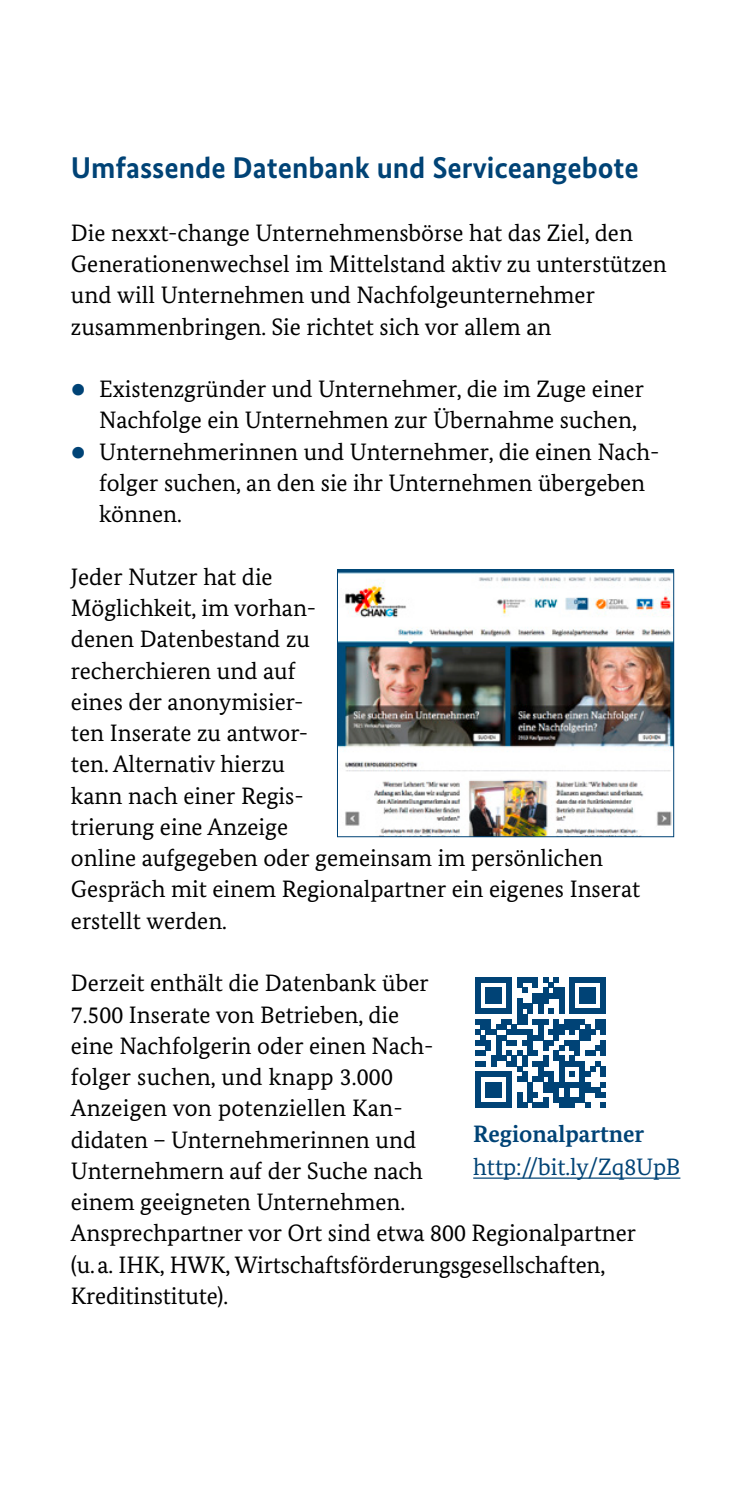
<style>
.page{position:relative;width:745px;height:1489px;background:#fff}
.page>*{position:absolute;margin:0;border:0;box-sizing:border-box;transform-origin:0 0}
.t1{font:700 30px "Bundes Sans";color:#004376}
.t2{font:23.75px/31.2px "Bundes Serif";color:#000}
.t3{font:23.75px "Bundes Serif";color:#004376}
.t4{font:700 23.75px "Bundes Serif";color:#004376}
</style>
<div class="page">
<img style="left:339px;top:571px;width:332px;height:264px">
<div style="left:337px;top:569px;width:336px;height:268px;border:1px solid #004376"></div>
<svg style="left:475px;top:977px;width:130px;height:130px"></svg>
<hr style="left:473px;top:1177px;width:207px;height:1px;background:#004376">
<h2 class="t1" style="left:71px;top:150px;width:569px">Umfassende Datenbank und Serviceangebote</h2>
<p class="t2" style="left:71px;top:217px;width:597px">Die nexxt-change Unternehmensbörse hat das Ziel, den Generationenwechsel im Mittelstand aktiv zu unterstützen und will Unternehmen und Nachfolgeunternehmer zusammenbringen. Sie richtet sich vor allem an</p>
<p class="t2" style="left:99px;top:373px;width:545px">Existenzgründer und Unternehmer, die im Zuge einer<br>Nachfolge ein Unternehmen zur Übernahme suchen,</p>
<p class="t2" style="left:99px;top:435px;width:558px">Unternehmerinnen und Unternehmer, die einen Nach&shy;folger suchen, an den sie ihr Unternehmen übergeben können.</p>
<p class="t2" style="left:71px;top:560px;width:570px">Jeder Nutzer hat die<br>Möglichkeit, im vorhan-<br>denen Datenbestand zu<br>recherchieren und auf<br>eines der anonymisier-<br>ten Inserate zu antwor-<br>ten. Alternativ hierzu<br>kann nach einer Regis-<br>trierung eine Anzeige<br>online aufgegeben oder gemeinsam im persönlichen<br>Gespräch mit einem Regionalpartner ein eigenes Inserat erstellt werden.</p>
<p class="t2" style="left:71px;top:967px;width:566px">Derzeit enthält die Datenbank über<br>7.500 Inserate von Betrieben, die<br>eine Nachfolgerin oder einen Nach-<br>folger suchen, und knapp 3.000<br>Anzeigen von potenziellen Kan-<br>didaten – Unternehmerinnen und<br>Unternehmern auf der Suche nach<br>einem geeigneten Unternehmen.<br>Ansprechpartner vor Ort sind etwa 800 Regionalpartner (u.a. IHK, HWK, Wirtschaftsförderungsgesellschaften, Kreditinstitute).</p>
<p class="t4" style="left:473px;top:1119px;width:172px">Regionalpartner</p>
<p class="t3" style="left:473px;top:1152px;width:208px">http://bit.ly/Zq8UpB</p>
</div>
